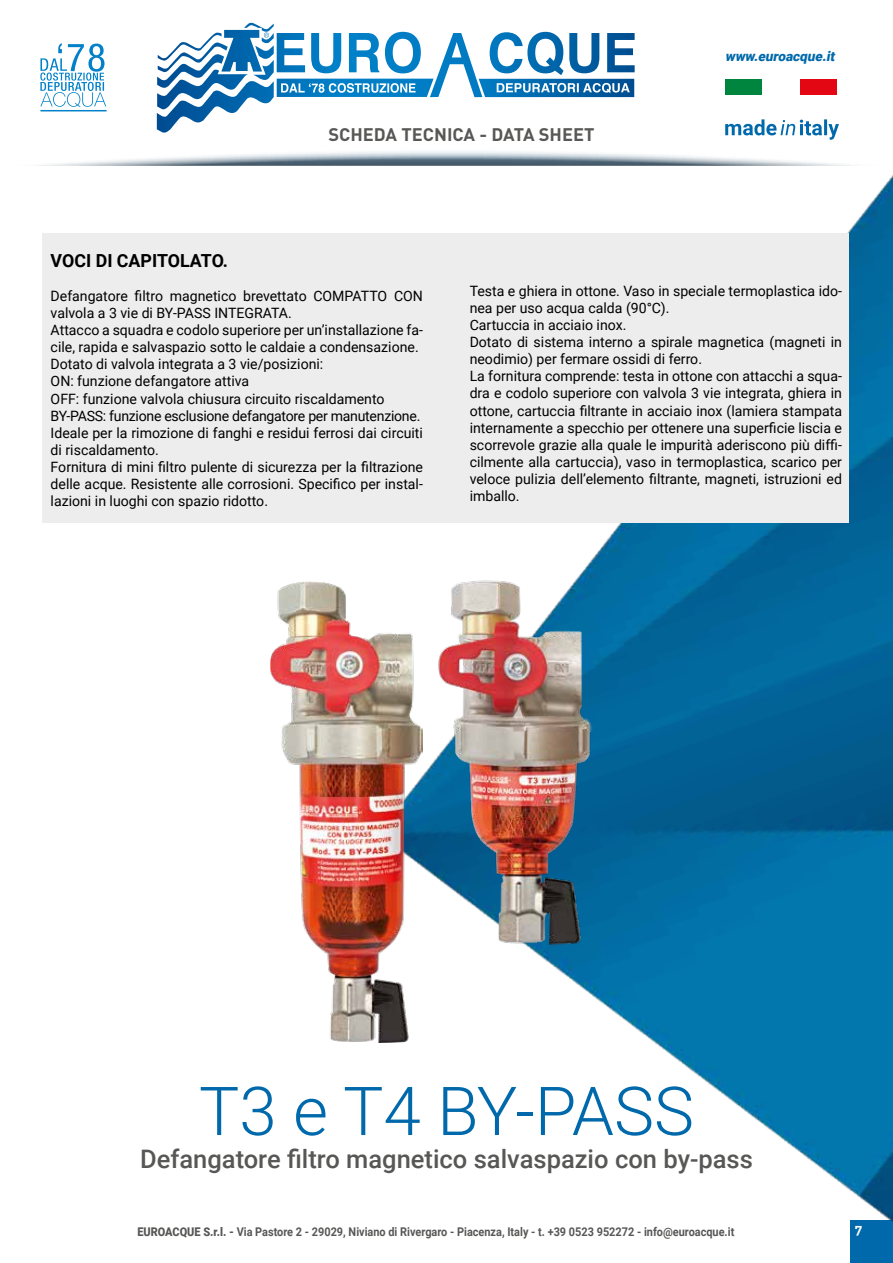
<style>
.page{position:relative;width:893px;height:1263px;background:#fff}
.page>*{position:absolute;margin:0;border:0;box-sizing:border-box;transform-origin:0 0}
.t1{font:300 67.5px "Roboto";color:#0069ab}
.t2{font:500 25.5px "Roboto";color:#575756}
.t3{font:700 18px "DIN";color:#575756}
.t4{font:700 18px "Roboto";color:#000}
.t5{font:14.25px/17.1px "Roboto";color:#000}
.t6{font:italic 900 13.5px "Roboto";color:#0069ab}
.t7{font:13.5px "DIN Bold Alternate";color:#fff}
.t8{font:700 12px "Roboto";color:#575756;scale:.91 1}
.s1{font-weight:900}
</style>
<div class="page">
<div style="left:0;top:148px;width:893px;height:19px;background:#000;opacity:.47"></div>
<svg style="left:479px;top:32px;width:156px;height:65px"></svg>
<svg style="left:264px;top:32px;width:5px;height:6px"></svg>
<svg style="left:40px;top:43px;width:66px;height:64px"></svg>
<hr style="left:40px;top:110px;width:67px;height:1px;background:#0081c9">
<div style="left:725px;top:79px;width:37px;height:16px;background:#00853e"></div>
<div style="left:800px;top:79px;width:37px;height:16px;background:#e30613"></div>
<svg style="left:725px;top:119px;width:114px;height:14px"></svg>
<img style="left:198px;top:133px;width:695px;height:1130px">
<div style="left:42px;top:234px;width:807px;height:289px;background:#ededed"></div>
<img style="left:270px;top:581px;width:153px;height:461px">
<img style="left:410px;top:562px;width:214px;height:399px">
<p class="t3" style="left:328px;top:123px;width:268px">SCHEDA TECNICA - DATA SHEET</p>
<p class="t6" style="left:725px;top:47px;width:114px">www.euroacque.it</p>
<p class="t4" style="left:51px;top:248px;width:179px">VOCI DI CAPITOLATO.</p>
<p class="t5" style="left:51px;top:287px;width:374px">Defangatore filtro magnetico brevettato COMPATTO CON valvola a 3 vie di BY-PASS INTEGRATA.<br>Attacco a squadra e codolo superiore per un’installazione fa&shy;cile, rapida e salvaspazio sotto le caldaie a condensazione.<br>Dotato di valvola integrata a 3 vie/posizioni:<br>ON: funzione defangatore attiva<br>OFF: funzione valvola chiusura circuito riscaldamento BY-PASS: funzione esclusione defangatore per manutenzione.<br>Ideale per la rimozione di fanghi e residui ferrosi dai circuiti di riscaldamento.<br>Fornitura di mini filtro pulente di sicurezza per la filtrazione delle acque. Resistente alle corrosioni. Specifico per instal&shy;lazioni in luoghi con spazio ridotto.</p>
<p class="t5" style="left:470px;top:282px;width:374px">Testa e ghiera in ottone. Vaso in speciale termoplastica ido&shy;nea per uso acqua calda (90°C).<br>Cartuccia in acciaio inox.<br>Dotato di sistema interno a spirale magnetica (magneti in neodimio) per fermare ossidi di ferro.<br>La fornitura comprende: testa in ottone con attacchi a squa&shy;dra e codolo superiore con valvola 3 vie integrata, ghiera in ottone, cartuccia filtrante in acciaio inox (lamiera stampata internamente a specchio per ottenere una superficie liscia e scorrevole grazie alla quale le impurità aderiscono più diffi&shy;cilmente alla cartuccia), vaso in termoplastica, scarico per veloce pulizia dell’elemento filtrante, magneti, istruzioni ed imballo.</p>
<h1 class="t1" style="left:199px;top:1064px;width:496px">T3 e T4 BY-PASS</h1>
<h2 class="t2" style="left:140px;top:1141px;width:614px">Defangatore filtro magnetico salvaspazio con by-pass</h2>
<p class="t8" style="left:137px;top:1223px;width:658px"><span class="s1">EUROACQUE S.r.l. -</span> Via Pastore 2 - 29029, Niviano di Rivergaro - Piacenza, Italy - t. +39 0523 952272 - info@euroacque.it</p>
<p class="t7" style="left:855px;top:1220px;width:9px">7</p>
</div>
